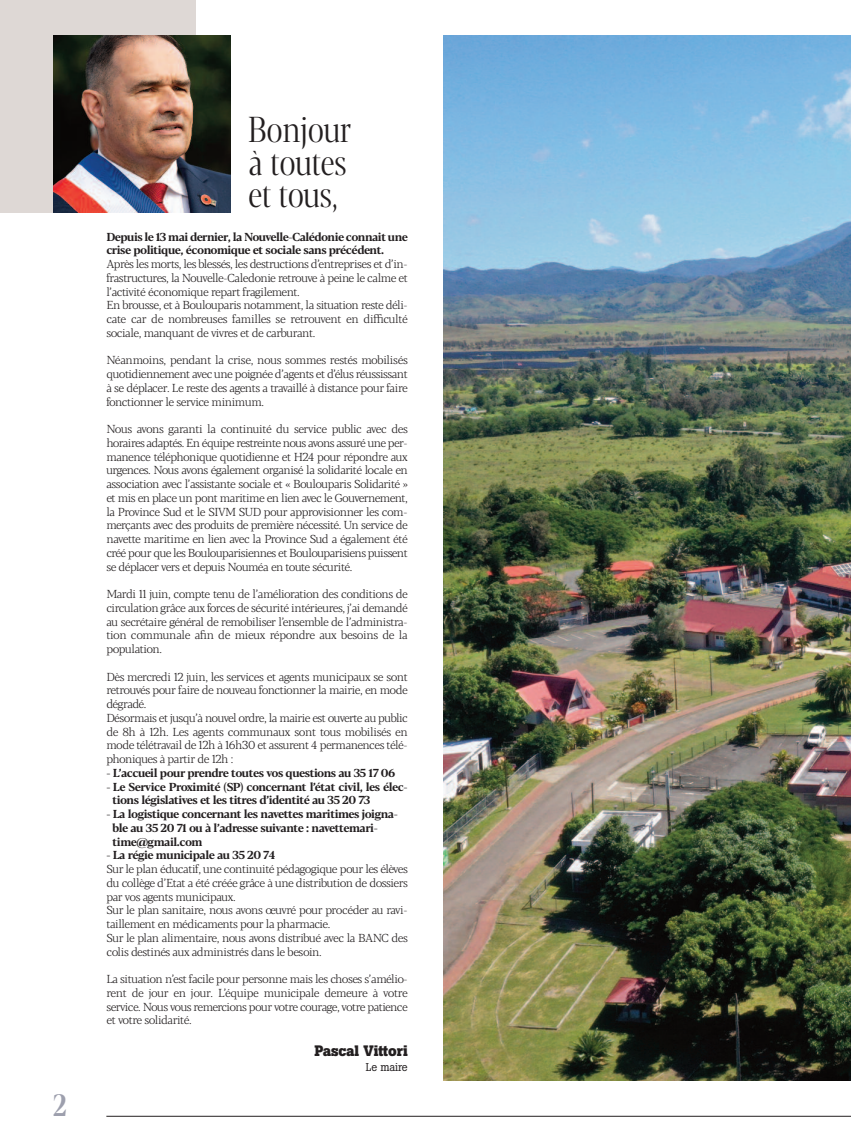
<style>
.page{position:relative;width:851px;height:1134px;background:#fff}
.page>*{position:absolute;margin:0;border:0;box-sizing:border-box;transform-origin:0 0}
.t1{font:300 35px/32.5px "Blacker Pro Cond Dis";letter-spacing:-.01em;color:#231f20}
.t2{font:500 30px "Blacker Pro Cond Dis";color:#9d9fad}
.t3{font:700 15px "Boton";letter-spacing:-.005em;color:#231f20}
.t4{font:300 11.25px/13.8px "Blacker Pro Tx";letter-spacing:-.045em;color:#231f20;text-align:justify}
.t5{font:700 11.25px/13.8px "Blacker Pro Tx";letter-spacing:-.045em;color:#231f20}
.t6{font:11.25px "Boton";letter-spacing:-.01em;color:#231f20}
</style>
<div class="page">
<hr style="left:106px;top:1116px;width:744px;height:1px;background:#231f20">
<img style="left:443px;top:35px;width:407px;height:1046px">
<div style="left:0;top:0;width:195px;height:213px;background:#ded8d5"></div>
<img style="left:53px;top:35px;width:177px;height:178px">
<h2 class="t2" style="left:53px;top:1088px;width:15px">2</h2>
<h1 class="t1" style="left:248px;top:114px;width:104px">Bonjour à toutes et tous,</h1>
<p class="t5" style="left:106px;top:230px;width:303px">Depuis le 13 mai dernier, la Nouvelle-Calédonie connait une crise politique, économique et sociale sans précédent.</p>
<p class="t4" style="left:106px;top:257px;width:303px;text-align:left">Après les morts, les blessés, les destructions d’entreprises et d’in&shy;frastructures, la Nouvelle-Caledonie retrouve à peine le calme et l’activité économique repart fragilement.<br>En brousse, et à Boulouparis notamment, la situation reste déli&shy;cate car de nombreuses familles se retrouvent en difficulté sociale, manquant de vivres et de carburant.</p>
<p class="t4" style="left:106px;top:353px;width:303px">Néanmoins, pendant la crise, nous sommes restés mobilisés quotidiennement avec une poignée d’agents et d’élus réussissant à se déplacer. Le reste des agents a travaillé à distance pour faire fonctionner le service minimum.</p>
<p class="t4" style="left:106px;top:422px;width:303px">Nous avons garanti la continuité du service public avec des horaires adaptés. En équipe restreinte nous avons assuré une per&shy;manence téléphonique quotidienne et H24 pour répondre aux urgences. Nous avons également organisé la solidarité locale en association avec l’assistante sociale et « Boulouparis Solidarité » et mis en place un pont maritime en lien avec le Gouvernement, la Province Sud et le SIVM SUD pour approvisionner les com&shy;merçants avec des produits de première nécessité. Un service de navette maritime en lien avec la Province Sud a également été créé pour que les Boulouparisiennes et Boulouparisiens puissent se déplacer vers et depuis Nouméa en toute sécurité.</p>
<p class="t4" style="left:106px;top:587px;width:303px">Mardi 11 juin, compte tenu de l’amélioration des conditions de circulation grâce aux forces de sécurité intérieures, j’ai demandé au secrétaire général de remobiliser l’ensemble de l’administra&shy;tion communale afin de mieux répondre aux besoins de la population.</p>
<p class="t4" style="left:106px;top:670px;width:303px;text-align:left">Dès mercredi 12 juin, les services et agents municipaux se sont retrouvés pour faire de nouveau fonctionner la mairie, en mode dégradé.<br>Désormais et jusqu’à nouvel ordre, la mairie est ouverte au public de 8h à 12h. Les agents communaux sont tous mobilisés en mode télétravail de 12h à 16h30 et assurent 4 permanences télé&shy;phoniques à partir de 12h :</p>
<p class="t5" style="left:106px;top:766px;width:290px">- L’accueil pour prendre toutes vos questions au 35 17 06</p>
<p class="t5" style="left:113px;top:780px;width:296px;text-indent:-6px">- Le Service Proximité (SP) concernant l’état civil, les élec&shy;tions législatives et les titres d’identité au 35 20 73</p>
<p class="t5" style="left:113px;top:807px;width:287px;text-indent:-6px">- La logistique concernant les navettes maritimes joigna&shy;ble au 35 20 71 ou à l’adresse suivante : navettemari&shy;time@gmail.com</p>
<p class="t5" style="left:106px;top:848px;width:171px">- La régie municipale au 35 20 74</p>
<p class="t4" style="left:106px;top:862px;width:303px;text-align:left">Sur le plan éducatif, une continuité pédagogique pour les élèves du collège d’Etat a été créée grâce à une distribution de dossiers par vos agents municipaux.<br>Sur le plan sanitaire, nous avons œuvré pour procéder au ravi&shy;taillement en médicaments pour la pharmacie.<br>Sur le plan alimentaire, nous avons distribué avec la BANC des colis destinés aux administrés dans le besoin.</p>
<p class="t4" style="left:106px;top:972px;width:303px">La situation n’est facile pour personne mais les choses s’amélio&shy;rent de jour en jour. L’équipe municipale demeure à votre service. Nous vous remercions pour votre courage, votre patience et votre solidarité.</p>
<h3 class="t3" style="left:314px;top:1045px;width:95px">Pascal Vittori</h3>
<p class="t6" style="left:366px;top:1063px;width:43px">Le maire</p>
</div>
